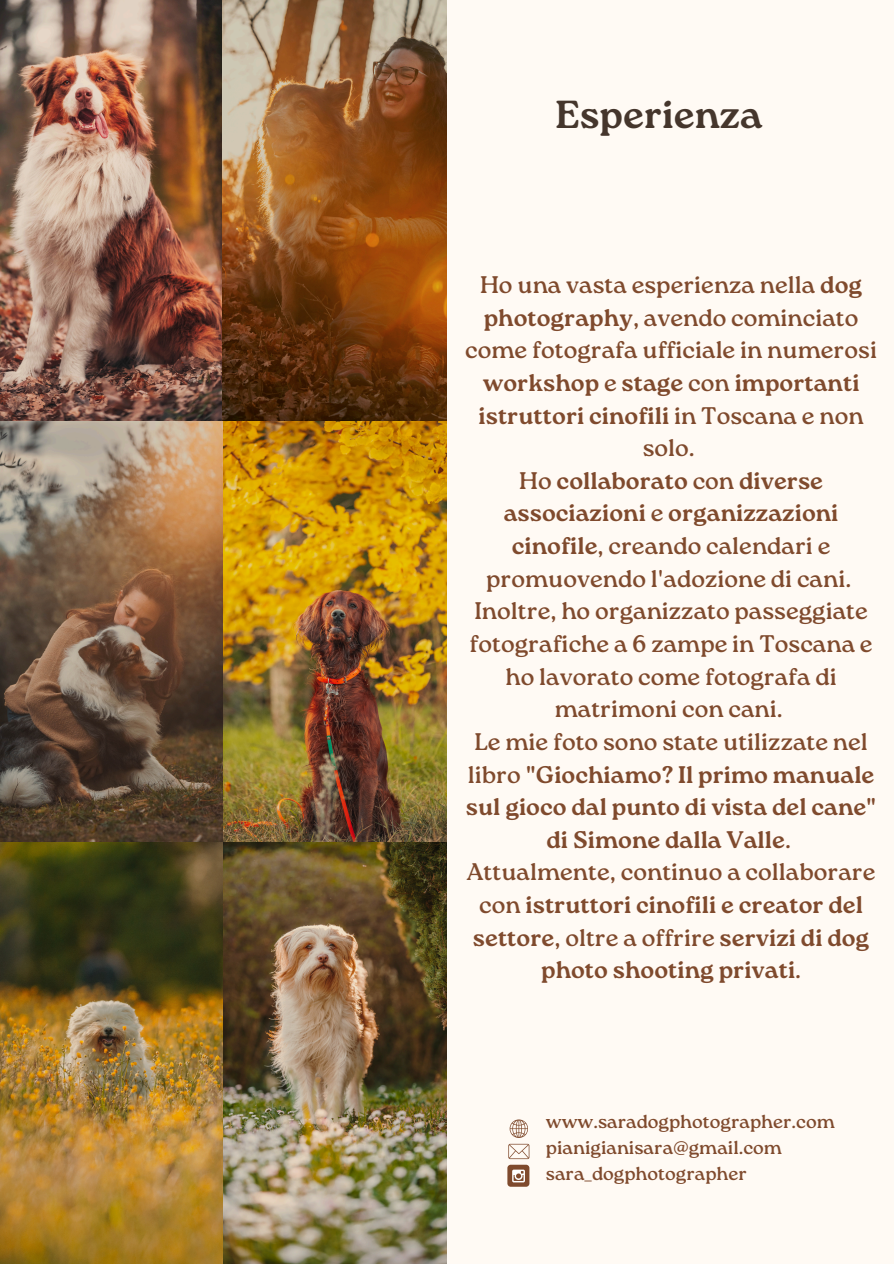
<style>
.page{position:relative;width:894px;height:1264px;background:#fff}
.page>*{position:absolute;margin:0;border:0;box-sizing:border-box;transform-origin:0 0}
.t1{font:700 39px "Roca One";color:#45362c}
.t2{font:24px/32.7px "Roca One";color:#7f4a2d;text-align:center}
.t3{font:18.75px "Roca One";color:#7f4a2d}
.s1{font-weight:700}
</style>
<div class="page">
<div style="left:0;top:0;width:893px;height:1263px;background:#fffaf4"></div>
<img style="left:0;top:0;width:224px;height:1263px">
<img style="left:223px;top:0;width:224px;height:854px">
<img style="left:224px;top:842px;width:222px;height:421px">
<svg style="left:508px;top:1143px;width:21px;height:16px"></svg>
<svg style="left:509px;top:1119px;width:18px;height:18px"></svg>
<div style="left:507px;top:1164px;width:22px;height:22px;background:#7f4a2d;border-radius:3px"></div>
<svg style="left:512px;top:1169px;width:13px;height:13px"></svg>
<p class="t1" style="left:555px;top:92px;width:209px">Esperienza</p>
<p class="t2" style="left:465px;top:268px;width:413px">Ho una vasta esperienza nella <span class="s1">dog photography</span>, avendo cominciato come fotografa ufficiale in numerosi <span class="s1">workshop</span> e <span class="s1">stage</span> con <span class="s1">importanti istruttori cinofili</span> in Toscana e non solo.<br>Ho <span class="s1">collaborato</span> con <span class="s1">diverse associazioni</span> e <span class="s1">organizzazioni cinofile</span>, creando calendari e promuovendo l'adozione di cani.<br>Inoltre, ho organizzato passeggiate fotografiche a 6 zampe in Toscana e ho lavorato come fotografa di matrimoni con cani.<br>Le mie foto sono state utilizzate nel libro <span class="s1">"Giochiamo? Il primo manuale sul gioco dal punto di vista del cane" di Simone dalla Valle</span>.<br>Attualmente, continuo a collaborare con <span class="s1">istruttori cinofili e creator del settore</span>, oltre a offrire <span class="s1">servizi di dog photo shooting privati</span>.</p>
<h1 class="t3" style="left:545px;top:1110px;width:290px">www.saradogphotographer.com</h1>
<h2 class="t3" style="left:545px;top:1136px;width:237px">pianigianisara@gmail.com</h2>
<p class="t3" style="left:545px;top:1162px;width:202px">sara_dogphotographer</p>
</div>
